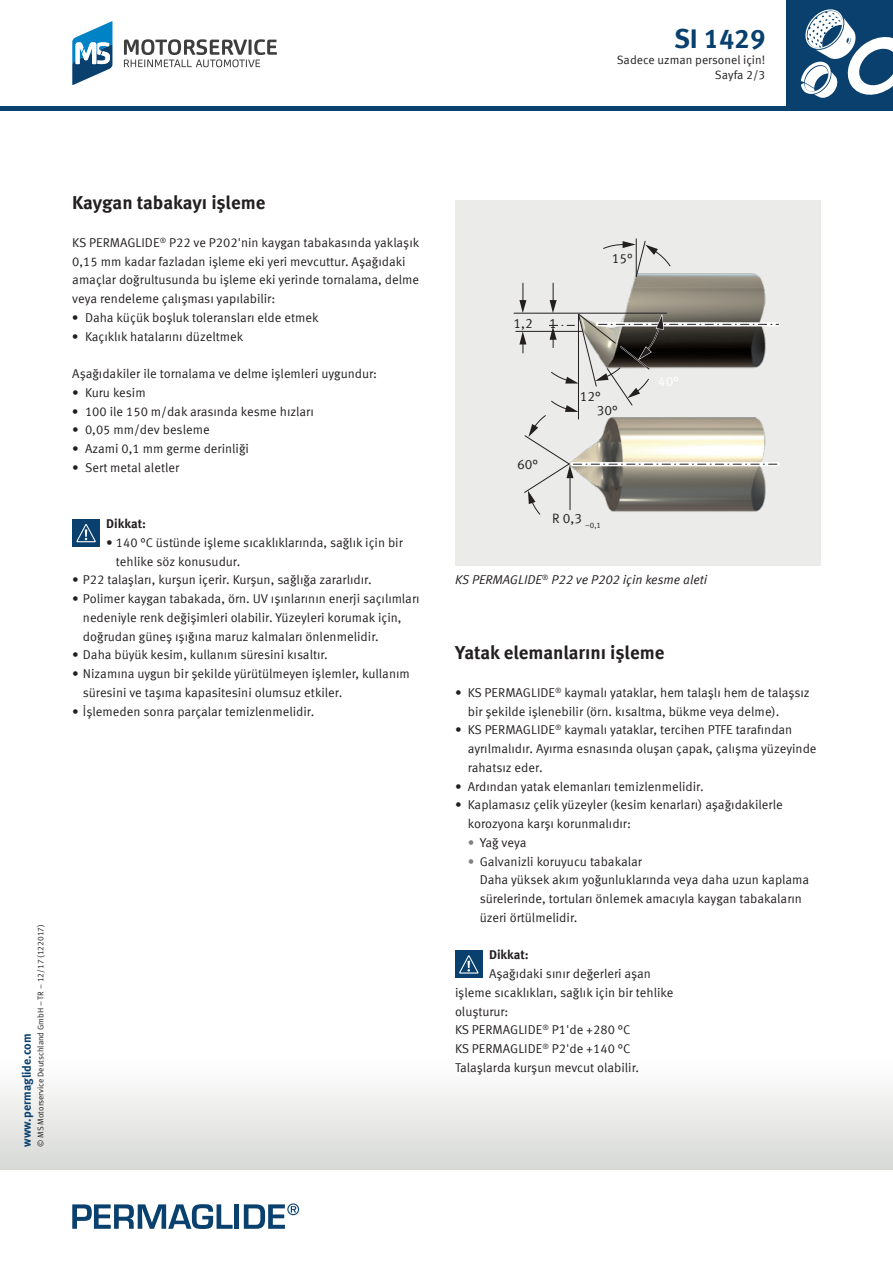
<style>
.page{position:relative;width:893px;height:1263px;background:#fff}
.page>*{position:absolute;margin:0;border:0;box-sizing:border-box;transform-origin:0 0}
.t1{font:700 27px "Meta Offc Pro";color:#09406e}
.t2{font:700 18.75px "Meta Offc Pro";letter-spacing:-.005em;color:#231f20}
.t3{font:13.5px/14.1px "Meta Offc Pro Norm";color:#231f20}
.t4{font:12.75px/18.8px "Meta Offc Pro Norm";color:#231f20}
.t5{font:12.75px "Meta Offc Pro Norm Ita";color:#231f20}
.t6{font:700 12.75px "Meta Offc Pro";letter-spacing:-.005em;color:#231f20}
.t7{font:12px "Meta Offc Pro Norm";color:#231f20}
.t8{font:700 12px "Meta Offc Pro";color:#09406e}
.t9{font:8.25px "Meta Offc Pro Norm";color:#231f20}
.s1{font-family:"Meta Offc Pro";font-weight:700}
.s2{color:#808083}
</style>
<div class="page">
<div style="left:0;top:106px;width:893px;height:5px;background:#09406e"></div>
<div style="left:0;top:1054px;width:893px;height:115px;background:linear-gradient(to bottom,#fff,#d8d9d6)"></div>
<div style="left:787px;top:0;width:106px;height:106px;background:#09406e"></div>
<svg style="left:801px;top:9px;width:92px;height:89px"></svg>
<svg style="left:72px;top:1204px;width:161px;height:25px"></svg>
<div style="left:234px;top:1204px;width:5px;height:25px;background:#09406e"></div>
<svg style="left:244px;top:1203px;width:55px;height:26px"></svg>
<svg style="left:124px;top:39px;width:153px;height:28px"></svg>
<svg style="left:72px;top:21px;width:40px;height:64px"></svg>
<div style="left:455px;top:200px;width:366px;height:366px;background:#ebecea"></div>
<div style="left:72px;top:519px;width:28px;height:28px;background:#09406e"></div>
<svg style="left:76px;top:524px;width:20px;height:18px"></svg>
<img style="left:513px;top:238px;width:267px;height:227px">
<hr style="left:514px;top:313px;width:153px;height:1px;background:#231f20">
<hr style="left:516px;top:331px;width:66px;height:1px;background:#231f20">
<hr style="left:636px;top:239px;width:1px;height:37px;background:#231f20">
<svg style="left:603px;top:240px;width:68px;height:37px"></svg>
<svg style="left:519px;top:283px;width:260px;height:232px"></svg>
<div style="left:455px;top:950px;width:28px;height:28px;background:#09406e"></div>
<svg style="left:459px;top:955px;width:20px;height:18px"></svg>
<h1 class="t1" style="left:674px;top:18px;width:93px">SI 1429</h1>
<p class="t7" style="left:617px;top:51px;width:150px">Sadece uzman personel için!</p>
<p class="t7" style="left:715px;top:66px;width:52px">Sayfa 2/3</p>
<h2 class="t2" style="left:72px;top:188px;width:195px">Kaygan tabakayı işleme</h2>
<p class="t4" style="left:72px;top:232px;width:349px">KS PERMAGLIDE<sup>®</sup> P22 ve P202'nin kaygan tabakasında yaklaşık 0,15 mm kadar fazladan işleme eki yeri mevcuttur. Aşağıdaki amaçlar doğrultusunda bu işleme eki yerinde tornalama, delme veya rendeleme çalışması yapılabilir:</p>
<p class="t4" style="left:72px;top:307px;width:248px"><span class="s1">•</span> Daha küçük boşluk toleransları elde etmek</p>
<p class="t4" style="left:72px;top:326px;width:173px"><span class="s1">•</span> Kaçıklık hatalarını düzeltmek</p>
<p class="t4" style="left:72px;top:363px;width:306px">Aşağıdakiler ile tornalama ve delme işlemleri uygundur:</p>
<p class="t4" style="left:72px;top:382px;width:75px">• Kuru kesim</p>
<p class="t4" style="left:72px;top:401px;width:243px"><span class="s1">•</span> 100 ile 150 m/dak arasında kesme hızları</p>
<p class="t4" style="left:72px;top:420px;width:139px">• 0,05 mm/dev besleme</p>
<p class="t4" style="left:72px;top:439px;width:178px">• Azami 0,1 mm germe derinliği</p>
<p class="t4" style="left:72px;top:457px;width:109px">• Sert metal aletler</p>
<p class="t6" style="left:106px;top:514px;width:41px">Dikkat:</p>
<p class="t4" style="left:116px;top:532px;width:288px;text-indent:-10px">• 140 °C üstünde işleme sıcaklıklarında, sağlık için bir tehlike söz konusudur.</p>
<p class="t4" style="left:72px;top:570px;width:301px">• P22 talaşları, kurşun içerir. Kurşun, sağlığa zararlıdır.</p>
<p class="t4" style="left:83px;top:588px;width:338px;text-indent:-11px">• Polimer kaygan tabakada, örn. UV ışınlarının enerji saçılımları nedeniyle renk değişimleri olabilir. Yüzeyleri korumak için, doğrudan güneş ışığına maruz kalmaları önlenmelidir.</p>
<p class="t4" style="left:72px;top:645px;width:257px">• Daha büyük kesim, kullanım süresini kısaltır.</p>
<p class="t4" style="left:83px;top:664px;width:328px;text-indent:-11px">• Nizamına uygun bir şekilde yürütülmeyen işlemler, kullanım süresini ve taşıma kapasitesini olumsuz etkiler.</p>
<p class="t4" style="left:72px;top:701px;width:244px">• İşlemeden sonra parçalar temizlenmelidir.</p>
<p class="t9" style="left:34px;top:1147px;width:224px;rotate:-90deg">© MS Motorservice Deutschland GmbH – TR – 12/17 (122017)</p>
<p class="t8" style="left:17px;top:1147px;width:115px;rotate:-90deg">www.permaglide.com</p>
<p class="t3" style="left:513px;top:315px;width:45px">1,2 1</p>
<p class="t3" style="left:517px;top:457px;width:22px">60°</p>
<p class="t3" style="left:612px;top:251px;width:22px">15°</p>
<p class="t3" style="left:597px;top:389px;width:22px;text-indent:-17px">12°<br>30°</p>
<p class="t3" style="left:552px;top:510px;width:50px">R 0,3 <sub>–0,1</sub></p>
<p class="t5" style="left:455px;top:570px;width:254px">KS PERMAGLIDE<sup>®</sup> P22 ve P202 için kesme aleti</p>
<h2 class="t2" style="left:455px;top:638px;width:211px">Yatak elemanlarını işleme</h2>
<p class="t4" style="left:468px;top:682px;width:343px;text-indent:-13px">• KS PERMAGLIDE<sup>®</sup> kaymalı yataklar, hem talaşlı hem de talaşsız bir şekilde işlenebilir (örn. kısaltma, bükme veya delme).</p>
<p class="t4" style="left:468px;top:720px;width:350px;text-indent:-13px">• KS PERMAGLIDE<sup>®</sup> kaymalı yataklar, tercihen PTFE tarafından ayrılmalıdır. Ayırma esnasında oluşan çapak, çalışma yüzeyinde rahatsız eder.</p>
<p class="t4" style="left:455px;top:776px;width:250px">• Ardından yatak elemanları temizlenmelidir.</p>
<p class="t4" style="left:468px;top:795px;width:316px;text-indent:-13px">• Kaplamasız çelik yüzeyler (kesim kenarları) aşağıdakilerle korozyona karşı korunmalıdır:</p>
<p class="t4" style="left:468px;top:832px;width:60px"><span class="s2">•</span> Yağ veya</p>
<p class="t4" style="left:480px;top:851px;width:331px;text-indent:-12px"><span class="s2">•</span> Galvanizli koruyucu tabakalar<br>Daha yüksek akım yoğunluklarında veya daha uzun kaplama sürelerinde, tortuları önlemek amacıyla kaygan tabakaların üzeri örtülmelidir.</p>
<p class="t6" style="left:489px;top:945px;width:41px">Dikkat:</p>
<p class="t4" style="left:455px;top:963px;width:220px;text-indent:34px">Aşağıdaki sınır değerleri aşan işleme sıcaklıkları, sağlık için bir tehlike oluşturur:<br>KS PERMAGLIDE<sup>®</sup> P1'de +280 °C<br>KS PERMAGLIDE<sup>®</sup> P2'de +140 °C<br>Talaşlarda kurşun mevcut olabilir.</p>
</div>
